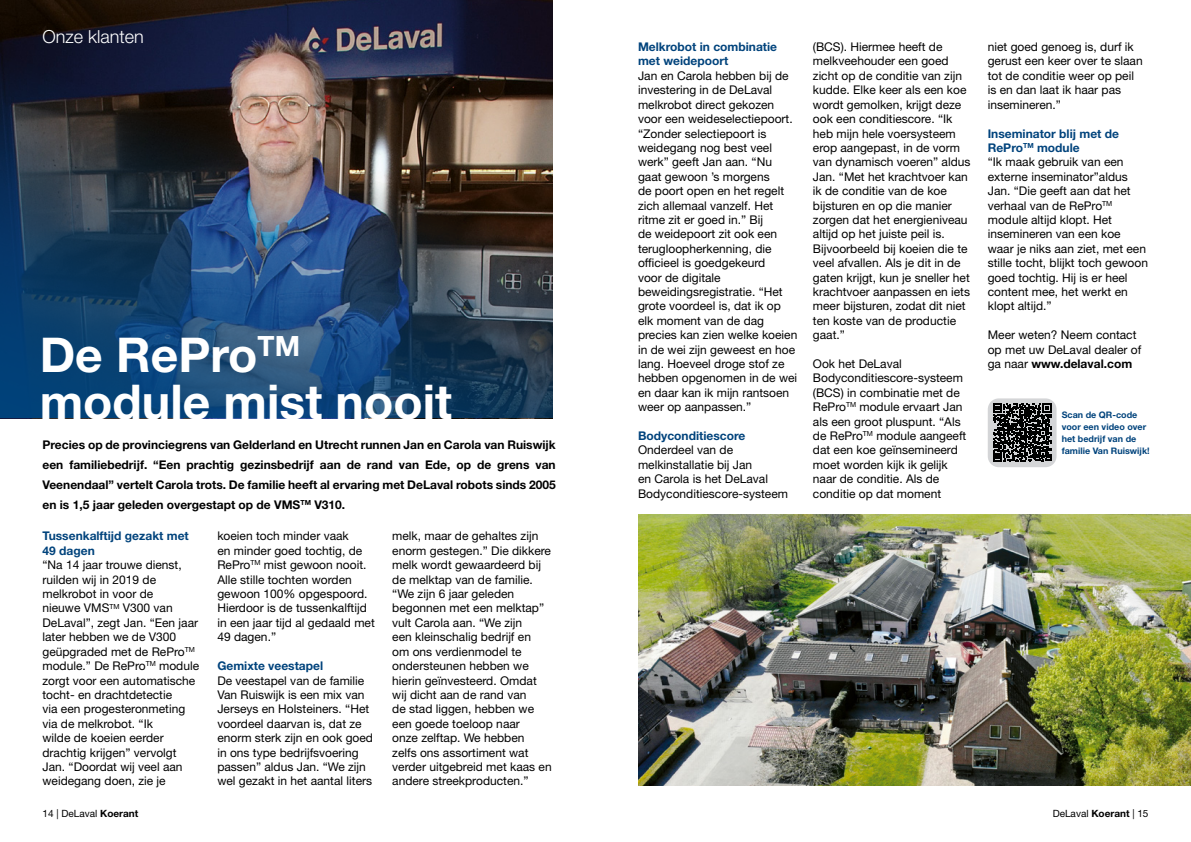
<style>
.page{position:relative;width:1191px;height:842px;background:#fff}
.page>*{position:absolute;margin:0;border:0;box-sizing:border-box;transform-origin:0 0}
.t1{font:700 48px/47px "Helvetica Neue LT Std";color:#fff}
.t2{font:300 18px "Helvetica Neue LT Std";color:#fff}
.t3{font:12px/14.4px "Helvetica Neue LT Std";color:#000}
.t4{font:700 12px/20px "Helvetica Neue LT Std";color:#000;text-align:justify}
.t5{font:700 12px/14.4px "Helvetica Neue LT Std";color:#00437c}
.t6{font:10px "Helvetica Neue LT Std";color:#000}
.Copy{font:700 9px/12px "Helvetica Neue LT Std";color:#00437c}
.s1{font-weight:700}
</style>
<div class="page">
<img style="left:0;top:0;width:553px;height:418px">
<img style="left:638px;top:514px;width:553px;height:271px">
<div style="left:987px;top:398px;width:69px;height:69px;background:#d4d5d7;border-radius:11px"></div>
<svg style="left:993px;top:404px;width:58px;height:58px"></svg>
<p class="t2" style="left:43px;top:25px;width:103px">Onze klanten</p>
<p class="t1" style="left:40px;top:330px;width:414px">De RePro<sup>TM </sup>module mist nooit</p>
<p class="t4" style="left:43px;top:435px;width:515px">Precies op de provinciegrens van Gelderland en Utrecht runnen Jan en Carola van Ruiswijk een familiebedrijf. “Een prachtig gezinsbedrijf aan de rand van Ede, op de grens van Veenendaal” vertelt Carola trots. De familie heeft al ervaring met DeLaval robots sinds 2005 en is 1,5 jaar geleden overgestapt op de VMS<sup>TM</sup> V310.</p>
<p class="t5" style="left:43px;top:529px;width:148px">Tussenkalftijd gezakt met<br>49 dagen</p>
<p class="t3" style="left:43px;top:558px;width:158px">“Na 14 jaar trouwe dienst, ruilden wij in 2019 de melkrobot in voor de<br>nieuwe VMS<sup>TM</sup> V300 van<br>DeLaval”, zegt Jan. “Een jaar later hebben we de V300 geüpgraded met de RePro<sup>TM </sup>module.” De RePro<sup>TM</sup> module zorgt voor een automatische tocht- en drachtdetectie<br>via een progesteronmeting via de melkrobot. “Ik<br>wilde de koeien eerder drachtig krijgen” vervolgt<br>Jan. “Doordat wij veel aan weidegang doen, zie je</p>
<p class="t3" style="left:217px;top:529px;width:159px">koeien toch minder vaak<br>en minder goed tochtig, de<br>RePro<sup>TM</sup> mist gewoon nooit.<br>Alle stille tochten worden gewoon 100% opgespoord.<br>Hierdoor is de tussenkalftijd in een jaar tijd al gedaald met<br>49 dagen.”</p>
<p class="t5" style="left:217px;top:658px;width:107px">Gemixte veestapel</p>
<p class="t3" style="left:217px;top:673px;width:157px">De veestapel van de familie<br>Van Ruiswijk is een mix van<br>Jerseys en Holsteiners. “Het voordeel daarvan is, dat ze enorm sterk zijn en ook goed in ons type bedrijfsvoering passen” aldus Jan. “We zijn wel gezakt in het aantal liters</p>
<p class="t3" style="left:392px;top:529px;width:161px">melk, maar de gehaltes zijn enorm gestegen.” Die dikkere melk wordt gewaardeerd bij de melktap van de familie. “We zijn 6 jaar geleden begonnen met een melktap” vult Carola aan. “We zijn<br>een kleinschalig bedrijf en<br>om ons verdienmodel te ondersteunen hebben we hierin geïnvesteerd. Omdat wij dicht aan de rand van<br>de stad liggen, hebben we een goede toeloop naar<br>onze zelftap. We hebben zelfs ons assortiment wat verder uitgebreid met kaas en andere streekproducten.”</p>
<p class="t5" style="left:638px;top:39px;width:141px">Melkrobot in combinatie met weidepoort</p>
<p class="t3" style="left:638px;top:68px;width:161px">Jan en Carola hebben bij de investering in de DeLaval melkrobot direct gekozen voor een weideselectiepoort. “Zonder selectiepoort is weidegang nog best veel werk” geeft Jan aan. “Nu gaat gewoon ’s morgens<br>de poort open en het regelt zich allemaal vanzelf. Het ritme zit er goed in.” Bij<br>de weidepoort zit ook een terugloopherkenning, die officieel is goedgekeurd<br>voor de digitale beweidingsregistratie. “Het grote voordeel is, dat ik op elk moment van de dag precies kan zien welke koeien in de wei zijn geweest en hoe lang. Hoeveel droge stof ze hebben opgenomen in de wei en daar kan ik mijn rantsoen weer op aanpassen.”</p>
<p class="t5" style="left:638px;top:428px;width:109px">Bodyconditiescore</p>
<p class="t3" style="left:638px;top:443px;width:152px">Onderdeel van de melkinstallatie bij Jan<br>en Carola is het DeLaval<br>Bodyconditiescore-systeem</p>
<p class="t3" style="left:813px;top:39px;width:159px">(BCS). Hiermee heeft de melkveehouder een goed zicht op de conditie van zijn kudde. Elke keer als een koe wordt gemolken, krijgt deze ook een conditiescore. “Ik heb mijn hele voersysteem erop aangepast, in de vorm van dynamisch voeren” aldus<br>Jan. “Met het krachtvoer kan ik de conditie van de koe bijsturen en op die manier zorgen dat het energieniveau altijd op het juiste peil is.<br>Bijvoorbeeld bij koeien die te veel afvallen. Als je dit in de gaten krijgt, kun je sneller het krachtvoer aanpassen en iets meer bijsturen, zodat dit niet ten koste van de productie gaat.”</p>
<p class="t3" style="left:813px;top:356px;width:155px">Ook het DeLaval<br>Bodyconditiescore-systeem (BCS) in combinatie met de<br>RePro<sup>TM</sup> module ervaart Jan als een groot pluspunt. “Als de RePro<sup>TM</sup> module aangeeft dat een koe geïnsemineerd moet worden kijk ik gelijk naar de conditie. Als de conditie op dat moment</p>
<p class="t3" style="left:987px;top:39px;width:156px">niet goed genoeg is, durf ik gerust een keer over te slaan tot de conditie weer op peil is en dan laat ik haar pas insemineren.”</p>
<p class="t5" style="left:987px;top:126px;width:133px">Inseminator blij met de<br>RePro<sup>TM</sup> module</p>
<p class="t3" style="left:987px;top:155px;width:162px">“Ik maak gebruik van een externe inseminator”aldus<br>Jan. “Die geeft aan dat het verhaal van de RePro<sup>TM </sup>module altijd klopt. Het insemineren van een koe waar je niks aan ziet, met een stille tocht, blijkt toch gewoon goed tochtig. Hij is er heel content mee, het werkt en klopt altijd.”</p>
<p class="t3" style="left:987px;top:327px;width:155px">Meer weten? Neem contact op met uw DeLaval dealer of ga naar <span class="s1">www.delaval.com</span></p>
<p class="Copy" style="left:1061px;top:409px;width:89px">Scan de QR-code voor een video over het bedrijf van de familie Van Ruiswijk!</p>
<p class="t6" style="left:43px;top:808px;width:97px">14 | DeLaval <span class="s1">Koerant</span></p>
<p class="t6" style="left:1052px;top:808px;width:97px">DeLaval <span class="s1">Koerant</span> | 15</p>
</div>
